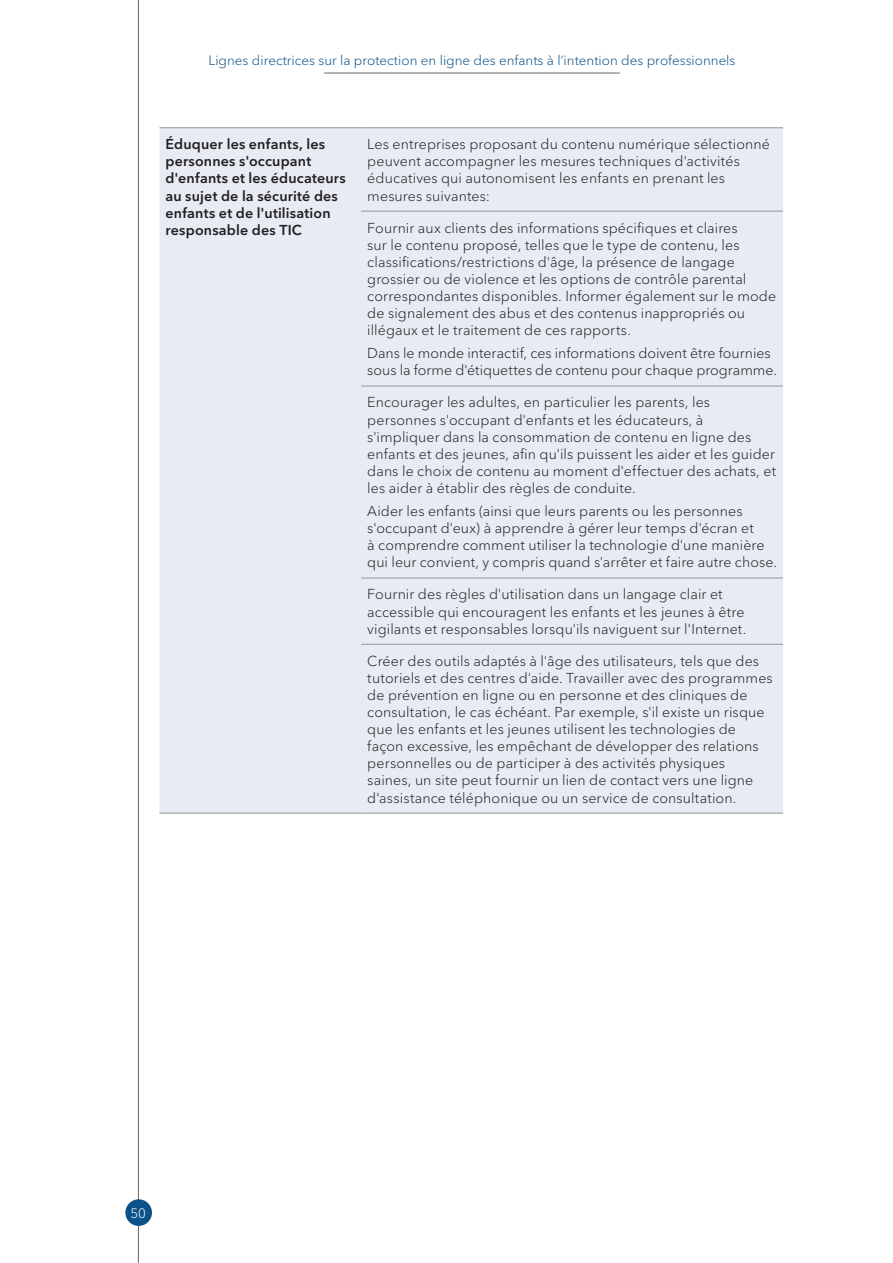
<style>
.page{position:relative;width:893px;height:1263px;background:#fff}
.page>*{position:absolute;margin:0;border:0;box-sizing:border-box;transform-origin:0 0}
.Table_text{font:300 14.25px/17.1px "Avenir Next LT Pro";letter-spacing:.005em;color:#231f20}
.Table_text-2{font:600 14.25px/17.1px "Avenir Next LT Pro";letter-spacing:.015em;color:#231f20}
.t1{font:300 13.5px "Avenir Next LT Pro";color:#0a5288}
.t2{font:300 13.5px "Avenir Next LT Pro";color:#fff}
</style>
<div class="page">
<hr style="left:138px;top:0;width:1px;height:1263px;background:#67676a">
<div style="left:125px;top:1199px;width:27px;height:27px;background:#0a5288;border-radius:50%"></div>
<hr style="left:324px;top:73px;width:296px;height:1px;background:#67676a">
<div style="left:159px;top:128px;width:624px;height:685px;background:#e7ebf3"></div>
<hr style="left:159px;top:127px;width:202px;height:1px;background:#939598">
<hr style="left:361px;top:127px;width:422px;height:1px;background:#939598">
<hr style="left:361px;top:211px;width:422px;height:1px;background:#939598">
<hr style="left:361px;top:386px;width:422px;height:1px;background:#939598">
<hr style="left:361px;top:578px;width:422px;height:1px;background:#939598">
<hr style="left:361px;top:644px;width:422px;height:1px;background:#939598">
<hr style="left:159px;top:813px;width:202px;height:1px;background:#939598">
<hr style="left:361px;top:813px;width:422px;height:1px;background:#939598">
<p class="t1" style="left:209px;top:52px;width:528px">Lignes directrices sur la protection en ligne des enfants à l’intention des professionnels</p>
<p class="Table_text-2" style="left:165px;top:136px;width:182px">Éduquer les enfants, les personnes s'occupant d'enfants et les éducateurs au sujet de la sécurité des enfants et de l'utilisation responsable des TIC</p>
<p class="Table_text" style="left:367px;top:136px;width:404px">Les entreprises proposant du contenu numérique sélectionné peuvent accompagner les mesures techniques d'activités éducatives qui autonomisent les enfants en prenant les mesures suivantes:</p>
<p class="Table_text" style="left:367px;top:219px;width:410px">Fournir aux clients des informations spécifiques et claires<br>sur le contenu proposé, telles que le type de contenu, les classifications/restrictions d'âge, la présence de langage grossier ou de violence et les options de contrôle parental correspondantes disponibles. Informer également sur le mode de signalement des abus et des contenus inappropriés ou illégaux et le traitement de ces rapports.</p>
<p class="Table_text" style="left:367px;top:345px;width:411px">Dans le monde interactif, ces informations doivent être fournies sous la forme d'étiquettes de contenu pour chaque programme.</p>
<p class="Table_text" style="left:367px;top:394px;width:410px">Encourager les adultes, en particulier les parents, les personnes s'occupant d'enfants et les éducateurs, à s'impliquer dans la consommation de contenu en ligne des enfants et des jeunes, afin qu'ils puissent les aider et les guider dans le choix de contenu au moment d'effectuer des achats, et les aider à établir des règles de conduite.</p>
<p class="Table_text" style="left:367px;top:502px;width:411px">Aider les enfants (ainsi que leurs parents ou les personnes s'occupant d'eux) à apprendre à gérer leur temps d'écran et<br>à comprendre comment utiliser la technologie d'une manière qui leur convient, y compris quand s'arrêter et faire autre chose.</p>
<p class="Table_text" style="left:367px;top:586px;width:380px">Fournir des règles d'utilisation dans un langage clair et accessible qui encouragent les enfants et les jeunes à être vigilants et responsables lorsqu'ils naviguent sur l'Internet.</p>
<p class="Table_text" style="left:367px;top:652px;width:407px">Créer des outils adaptés à l'âge des utilisateurs, tels que des tutoriels et des centres d'aide. Travailler avec des programmes de prévention en ligne ou en personne et des cliniques de consultation, le cas échéant. Par exemple, s'il existe un risque que les enfants et les jeunes utilisent les technologies de façon excessive, les empêchant de développer des relations personnelles ou de participer à des activités physiques saines, un site peut fournir un lien de contact vers une ligne d'assistance téléphonique ou un service de consultation.</p>
<p class="t2" style="left:130px;top:1205px;width:17px">50</p>
</div>
